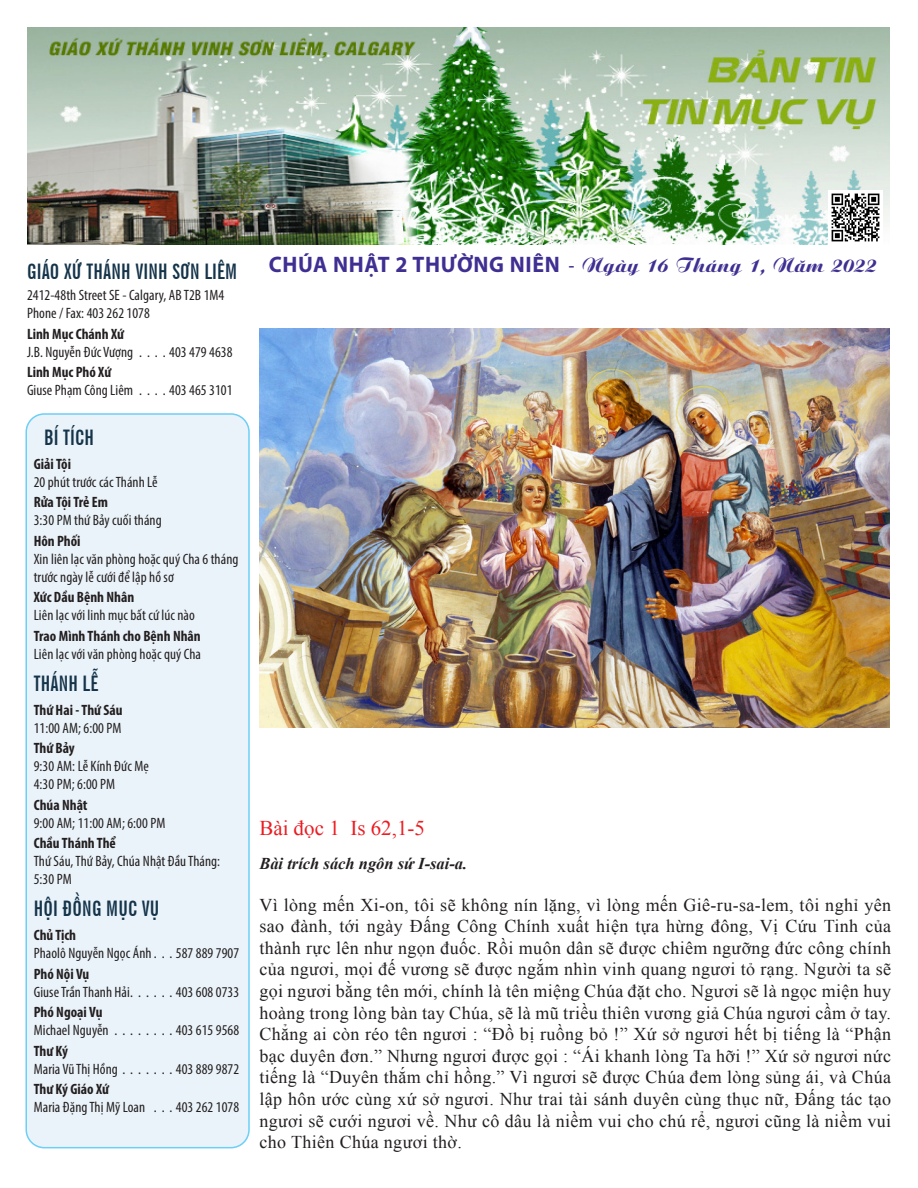
<style>
.page{position:relative;width:918px;height:1188px;background:#fff}
.page>*{position:absolute;margin:0;border:0;box-sizing:border-box;transform-origin:0 0}
.t1{font:700 21px "UVN Tin Tuc Hep Them";letter-spacing:.01em;color:#15344a}
.Bai_Doc{font:21px "Times New Roman";color:#eb1c22}
.Bai_Doc-2{font:18px/21.6px "Times New Roman";letter-spacing:.02em;color:#231f20;text-align:justify}
.t2{font:18px "UTM Aristote";letter-spacing:.01em;color:#402f92}
.Bai_Trich_Sach{font:italic 700 16.5px "Times New Roman";color:#231f20}
.NAME_TEL{font:condensed 15px/18px "Myriad Pro";letter-spacing:.005em;color:#231f20}
.Title_Ban_Nghanh{font:700 condensed 15px "Myriad Pro";color:#231f20}
.s1{font-family:"Myriad Pro";font-weight:700;font-size:22.5px}
.s2{font-family:"UTM Amerika Sans";font-size:19.5px}
</style>
<div class="page">
<div style="left:26px;top:414px;width:223px;height:734px;background:#eaf3fa;border-radius:18px"></div>
<div style="left:26px;top:413px;width:224px;height:735px;border:2px solid #6bcff6;border-radius:18px"></div>
<img style="left:27px;top:27px;width:862px;height:217px">
<img style="left:829px;top:190px;width:54px;height:54px">
<img style="left:259px;top:328px;width:630px;height:400px">
<p class="t1" style="left:27px;top:255px;width:212px">GIÁO XỨ THÁNH VINH SƠN LIÊM</p>
<p class="NAME_TEL" style="left:27px;top:286px;width:199px">2412-48th Street SE - Calgary, AB T2B 1M4</p>
<p class="NAME_TEL" style="left:27px;top:304px;width:124px">Phone / Fax: 403 262 1078</p>
<p class="Title_Ban_Nghanh" style="left:27px;top:324px;width:99px">Linh Mục Chánh Xứ</p>
<p class="NAME_TEL" style="left:27px;top:342px;width:111px">J.B. Nguyễn Đức Vượng ....</p>
<p class="NAME_TEL" style="left:169px;top:342px;width:65px">403 479 4638</p>
<p class="Title_Ban_Nghanh" style="left:27px;top:363px;width:86px">Linh Mục Phó Xứ</p>
<p class="NAME_TEL" style="left:27px;top:381px;width:111px">Giuse Phạm Công Liêm ....</p>
<p class="NAME_TEL" style="left:169px;top:381px;width:65px">403 465 3101</p>
<p class="t1" style="left:44px;top:422px;width:51px">BÍ TÍCH</p>
<p class="Title_Ban_Nghanh" style="left:34px;top:455px;width:39px">Giải Tội</p>
<p class="NAME_TEL" style="left:34px;top:473px;width:126px">20 phút trước các Thánh Lễ</p>
<p class="Title_Ban_Nghanh" style="left:34px;top:493px;width:76px">Rửa Tội Trẻ Em</p>
<p class="NAME_TEL" style="left:34px;top:511px;width:130px">3:30 PM thứ Bảy cuối tháng</p>
<p class="Title_Ban_Nghanh" style="left:34px;top:531px;width:48px">Hôn Phối</p>
<p class="NAME_TEL" style="left:34px;top:550px;width:206px">Xin liên lạc văn phòng hoặc quý Cha 6 tháng trước ngày lễ cưới để lập hồ sơ</p>
<p class="Title_Ban_Nghanh" style="left:34px;top:588px;width:102px">Xức Dầu Bệnh Nhân</p>
<p class="NAME_TEL" style="left:34px;top:606px;width:163px">Liên lạc với linh mục bất cứ lúc nào</p>
<p class="Title_Ban_Nghanh" style="left:34px;top:626px;width:169px">Trao Mình Thánh cho Bệnh Nhân</p>
<p class="NAME_TEL" style="left:34px;top:645px;width:169px">Liên lạc với văn phòng hoặc quý Cha</p>
<p class="t1" style="left:34px;top:667px;width:66px">THÁNH LỄ</p>
<p class="Title_Ban_Nghanh" style="left:34px;top:701px;width:90px">Thứ Hai - Thứ Sáu</p>
<p class="NAME_TEL" style="left:34px;top:719px;width:89px">11:00 AM; 6:00 PM</p>
<p class="Title_Ban_Nghanh" style="left:34px;top:739px;width:43px">Thứ Bảy</p>
<p class="NAME_TEL" style="left:34px;top:757px;width:117px">9:30 AM: Lễ Kính Đức Mẹ</p>
<p class="NAME_TEL" style="left:34px;top:775px;width:83px">4:30 PM; 6:00 PM</p>
<p class="Title_Ban_Nghanh" style="left:34px;top:795px;width:55px">Chúa Nhật</p>
<p class="NAME_TEL" style="left:34px;top:814px;width:133px">9:00 AM; 11:00 AM; 6:00 PM</p>
<p class="Title_Ban_Nghanh" style="left:34px;top:834px;width:84px">Chầu Thánh Thể</p>
<p class="NAME_TEL" style="left:34px;top:852px;width:188px">Thứ Sáu, Thứ Bảy, Chúa Nhật Đầu Tháng:<br>5:30 PM</p>
<p class="t1" style="left:34px;top:893px;width:127px">HỘI ĐỒNG MỤC VỤ</p>
<p class="Title_Ban_Nghanh" style="left:34px;top:926px;width:44px">Chủ Tịch</p>
<p class="NAME_TEL" style="left:34px;top:944px;width:207px">Phaolô Nguyễn Ngọc Ánh . . . 587 889 7907</p>
<p class="Title_Ban_Nghanh" style="left:34px;top:964px;width:57px">Phó Nội Vụ</p>
<p class="NAME_TEL" style="left:34px;top:983px;width:207px">Giuse Trần Thanh Hải . . . . . . 403 608 0733</p>
<p class="Title_Ban_Nghanh" style="left:34px;top:1003px;width:70px">Phó Ngoại Vụ</p>
<p class="NAME_TEL" style="left:34px;top:1021px;width:80px">Michael Nguyễn ........</p>
<p class="NAME_TEL" style="left:176px;top:1021px;width:65px">403 615 9568</p>
<p class="Title_Ban_Nghanh" style="left:34px;top:1041px;width:36px">Thư Ký</p>
<p class="NAME_TEL" style="left:34px;top:1060px;width:88px">Maria Vũ Thị Hồng .......</p>
<p class="NAME_TEL" style="left:176px;top:1060px;width:65px">403 889 9872</p>
<p class="Title_Ban_Nghanh" style="left:34px;top:1080px;width:77px">Thư Ký Giáo Xứ</p>
<p class="NAME_TEL" style="left:34px;top:1098px;width:119px">Maria Đặng Thị Mỹ Loan ...</p>
<p class="NAME_TEL" style="left:176px;top:1098px;width:65px">403 262 1078</p>
<p class="t2" style="left:269px;top:250px;width:610px"><span class="s1">CHÚA NHẬT 2 THƯỜNG NIÊN</span> <span class="s2">-</span> Ngày 16 Tháng 1, Năm 2022</p>
<p class="Bai_Doc" style="left:259px;top:814px;width:167px">Bài đọc 1 Is 62,1-5</p>
<p class="Bai_Trich_Sach" style="left:259px;top:852px;width:209px">Bài trích sách ngôn sứ I-sai-a.</p>
<p class="Bai_Doc-2" style="left:259px;top:893px;width:633px">Vì lòng mến Xi-on, tôi sẽ không nín lặng, vì lòng mến Giê-ru-sa-lem, tôi nghỉ yên sao đành, tới ngày Đấng Công Chính xuất hiện tựa hừng đông, Vị Cứu Tinh của thành rực lên như ngọn đuốc. Rồi muôn dân sẽ được chiêm ngưỡng đức công chính của ngươi, mọi đế vương sẽ được ngắm nhìn vinh quang ngươi tỏ rạng. Người ta sẽ gọi ngươi bằng tên mới, chính là tên miệng Chúa đặt cho. Ngươi sẽ là ngọc miện huy hoàng trong lòng bàn tay Chúa, sẽ là mũ triều thiên vương giả Chúa ngươi cầm ở tay.<br>Chẳng ai còn réo tên ngươi : “Đồ bị ruồng bỏ !” Xứ sở ngươi hết bị tiếng là “Phận bạc duyên đơn.” Nhưng ngươi được gọi : “Ái khanh lòng Ta hỡi !” Xứ sở ngươi nức tiếng là “Duyên thắm chỉ hồng.” Vì ngươi sẽ được Chúa đem lòng sủng ái, và Chúa lập hôn ước cùng xứ sở ngươi. Như trai tài sánh duyên cùng thục nữ, Đấng tác tạo ngươi sẽ cưới ngươi về. Như cô dâu là niềm vui cho chú rể, ngươi cũng là niềm vui cho Thiên Chúa ngươi thờ.</p>
</div>
